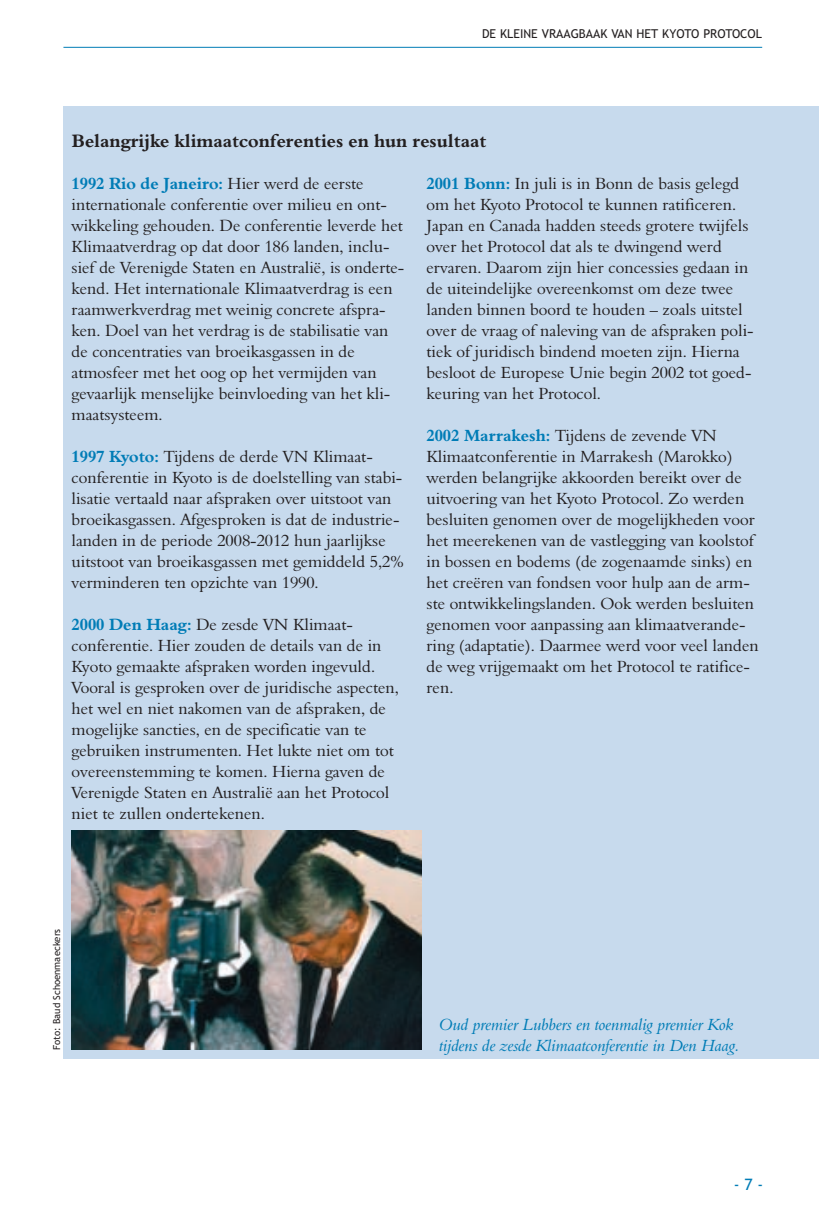
<style>
.page{position:relative;width:819px;height:1216px;background:#fff}
.page>*{position:absolute;margin:0;border:0;box-sizing:border-box;transform-origin:0 0}
.t1{font:18.38px "Aldine 401 BT Bold A";color:#231f20}
.t2{font:16.62px/21px "Aldine 401 BT Roman A";color:#231f20}
.t3{font:16.62px "Aldine 401 BT Italic A";color:#007cb6}
.t4{font:16.62px "Aldine 401 BT Bold A";color:#007cb6}
.t5{font:15.75px "Trebuchet MS";color:#007cb6}
.t6{font:12.25px "Trebuchet MS";color:#231f20}
.t7{font:9.62px "Trebuchet MS";color:#231f20}
.s1{font-family:"Aldine 401 BT Roman A";color:#231f20}
.s2{font-family:"Aldine 401 BT Bold A";color:#007cb6}
</style>
<div class="page">
<hr style="left:63px;top:47px;width:699px;height:1px;background:#007cb6">
<div style="left:63px;top:107px;width:756px;height:951px;background:#c7daed"></div>
<img style="left:72px;top:830px;width:350px;height:219px">
<p class="t6" style="left:482px;top:27px;width:281px">DE KLEINE VRAAGBAAK VAN HET KYOTO PROTOCOL</p>
<p class="t1" style="left:72px;top:130px;width:416px">Belangrijke klimaatconferenties en hun resultaat</p>
<p class="t4" style="left:72px;top:174px;width:293px">1992 Rio de Janeiro: <span class="s1">Hier werd de eerste</span></p>
<p class="t2" style="left:72px;top:194px;width:334px">internationale conferentie over milieu en ont&shy;wikkeling gehouden. De conferentie leverde het Klimaatverdrag op dat door 186 landen, inclu&shy;sief de Verenigde Staten en Australië, is onderte&shy;kend. Het internationale Klimaatverdrag is een raamwerkverdrag met weinig concrete afspra&shy;ken. Doel van het verdrag is de stabilisatie van de concentraties van broeikasgassen in de atmosfeer met het oog op het vermijden van gevaarlijk menselijke beinvloeding van het kli&shy;maatsysteem.</p>
<p class="t2" style="left:72px;top:446px;width:333px"><span class="s2">1997 Kyoto:</span> Tijdens de derde VN Klimaat&shy;conferentie in Kyoto is de doelstelling van stabi&shy;lisatie vertaald naar afspraken over uitstoot van broeikasgassen. Afgesproken is dat de industrie&shy;landen in de periode 2008-2012 hun jaarlijkse uitstoot van broeikasgassen met gemiddeld 5,2% verminderen ten opzichte van 1990.</p>
<p class="t2" style="left:72px;top:614px;width:329px"><span class="s2">2000 Den Haag:</span> De zesde VN Klimaat&shy;conferentie. Hier zouden de details van de in Kyoto gemaakte afspraken worden ingevuld.<br>Vooral is gesproken over de juridische aspecten, het wel en niet nakomen van de afspraken, de mogelijke sancties, en de specificatie van te gebruiken instrumenten. Het lukte niet om tot overeenstemming te komen. Hierna gaven de Verenigde Staten en Australië aan het Protocol niet te zullen ondertekenen.</p>
<p class="t2" style="left:426px;top:173px;width:329px"><span class="s2">2001 Bonn:</span> In juli is in Bonn de basis gelegd om het Kyoto Protocol te kunnen ratificeren.<br>Japan en Canada hadden steeds grotere twijfels over het Protocol dat als te dwingend werd ervaren. Daarom zijn hier concessies gedaan in de uiteindelijke overeenkomst om deze twee landen binnen boord te houden – zoals uitstel over de vraag of naleving van de afspraken poli&shy;tiek of juridisch bindend moeten zijn. Hierna besloot de Europese Unie begin 2002 tot goed&shy;keuring van het Protocol.</p>
<p class="t2" style="left:426px;top:425px;width:334px"><span class="s2">2002 Marrakesh:</span> Tijdens de zevende VN Klimaatconferentie in Marrakesh (Marokko) werden belangrijke akkoorden bereikt over de uitvoering van het Kyoto Protocol. Zo werden besluiten genomen over de mogelijkheden voor het meerekenen van de vastlegging van koolstof in bossen en bodems (de zogenaamde sinks) en het creëren van fondsen voor hulp aan de arm&shy;ste ontwikkelingslanden. Ook werden besluiten genomen voor aanpassing aan klimaatverande&shy;ring (adaptatie). Daarmee werd voor veel landen de weg vrijgemaakt om het Protocol te ratifice&shy;ren.</p>
<p class="t7" style="left:51px;top:1050px;width:123px;rotate:-90deg">Foto: Baud Schoenmaeckers</p>
<p class="t3" style="left:439px;top:1014px;width:296px">Oud premier Lubbers en toenmalig premier Kok</p>
<p class="t3" style="left:439px;top:1035px;width:301px">tijdens de zesde Klimaatconferentie in Den Haag.</p>
<p class="t5" style="left:733px;top:1174px;width:31px">-7-</p>
</div>
